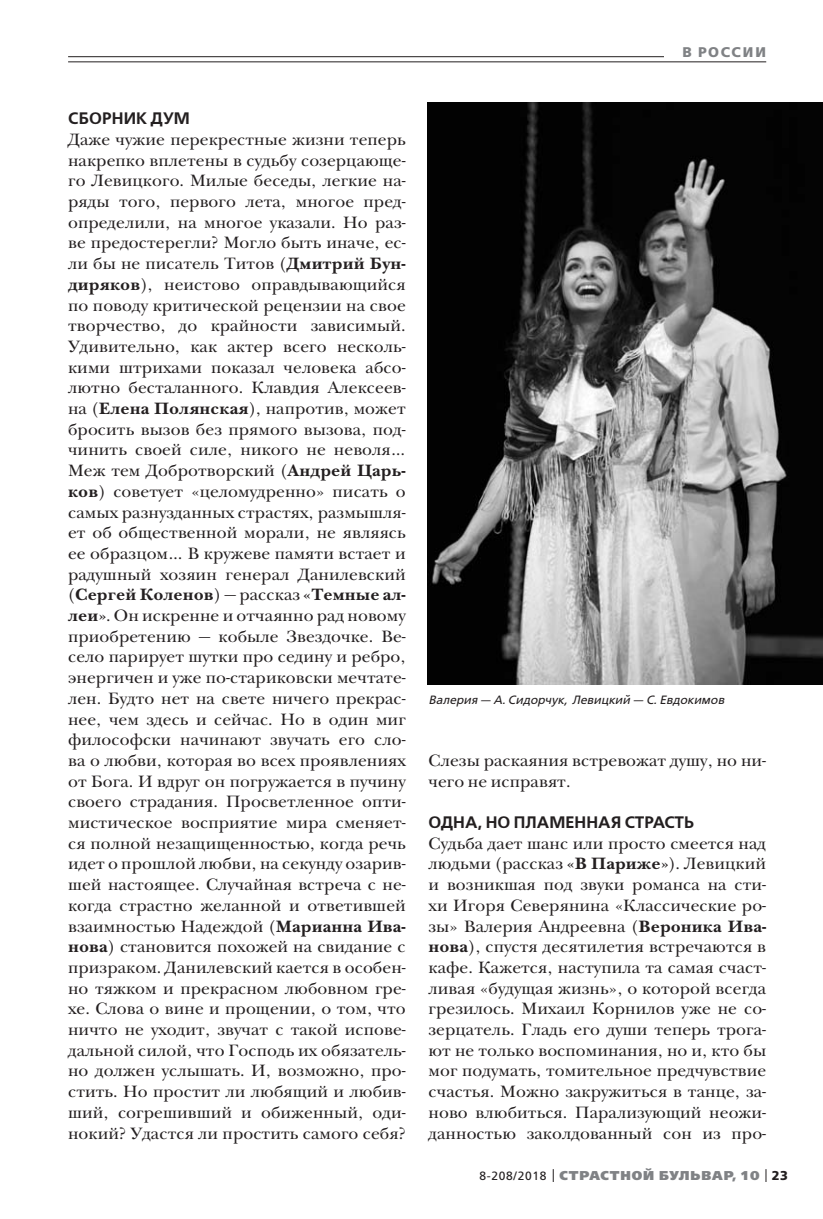
<style>
.page{position:relative;width:823px;height:1219px;background:#fff}
.page>*{position:absolute;margin:0;border:0;box-sizing:border-box;transform-origin:0 0}
.t1{font:17px/20.6px "New Baskerville ITC";letter-spacing:.005em;color:#231f20;text-align:justify}
.t2{font:600 16.6px "Free Set";letter-spacing:.005em;color:#231f20}
.t3{font:700 14px "Free Set";letter-spacing:.105em;color:#808285}
.t4{font:800 12.8px "Free Set";letter-spacing:.07em;color:#808285}
.t5{font:italic 12px "Free Set";color:#231f20}
.s1{font-weight:700}
.s2{font-weight:400;font-size:12px;color:#231f20}
.s3{font-weight:700;color:#231f20}
</style>
<div class="page">
<svg style="left:552px;top:1169px;width:1px;height:13px"></svg>
<svg style="left:765px;top:1169px;width:1px;height:13px"></svg>
<hr style="left:68px;top:56px;width:697px;height:1px;background:#231f20">
<div style="left:663px;top:41px;width:102px;height:21px;background:#fff"></div>
<hr style="left:68px;top:62px;width:697px;height:1px;background:#231f20">
<img style="left:427px;top:103px;width:395px;height:581px">
<p class="t3" style="left:682px;top:45px;width:85px">В РОССИИ</p>
<p class="t2" style="left:68px;top:110px;width:123px">СБОРНИК ДУМ</p>
<p class="t1" style="left:68px;top:131px;width:339px">Даже чужие перекрестные жизни теперь накрепко вплетены в судьбу созерцающе&shy;го Левицкого. Милые беседы, легкие на&shy;ряды того, первого лета, многое пред&shy;определили, на многое указали. Но раз&shy;ве предостерегли? Могло быть иначе, ес&shy;ли бы не писатель Титов (<span class="s1">Дмитрий Бун&shy;диряков</span>), неистово оправдывающийся по поводу критической рецензии на свое творчество, до крайности зависимый.<br>Удивительно, как актер всего несколь&shy;кими штрихами показал человека абсо&shy;лютно бесталанного. Клавдия Алексеев&shy;на (<span class="s1">Елена Полянская</span>), напротив, может бросить вызов без прямого вызова, под&shy;чинить своей силе, никого не неволя… Меж тем Добротворский (<span class="s1">Андрей Царь&shy;ков</span>) советует «целомудренно» писать о самых разнузданных страстях, размышля&shy;ет об общественной морали, не являясь ее образцом… В кружеве памяти встает и радушный хозяин генерал Данилевский (<span class="s1">Сергей Коленов</span>) — рассказ <span class="s1">«Темные ал&shy;леи»</span>. Он искренне и отчаянно рад новому приобретению — кобыле Звездочке. Ве&shy;село парирует шутки про седину и ребро, энергичен и уже по-стариковски мечтате&shy;лен. Будто нет на свете ничего прекрас&shy;нее, чем здесь и сейчас. Но в один миг философски начинают звучать его сло&shy;ва о любви, которая во всех проявлениях от Бога. И вдруг он погружается в пучину своего страдания. Просветленное опти&shy;мистическое восприятие мира сменяет&shy;ся полной незащищенностью, когда речь идет о прошлой любви, на секунду озарив&shy;шей настоящее. Случайная встреча с не&shy;когда страстно желанной и ответившей взаимностью Надеждой (<span class="s1">Марианна Ива&shy;нова</span>) становится похожей на свидание с призраком. Данилевский кается в особен&shy;но тяжком и прекрасном любовном гре&shy;хе. Слова о вине и прощении, о том, что ничто не уходит, звучат с такой испове&shy;дальной силой, что Господь их обязатель&shy;но должен услышать. И, возможно, про&shy;стить. Но простит ли любящий и любив&shy;ший, согрешивший и обиженный, оди&shy;нокий? Удастся ли простить самого себя?</p>
<p class="t5" style="left:428px;top:694px;width:297px">Валерия — А. Сидорчук, Левицкий — С. Евдокимов</p>
<p class="t1" style="left:428px;top:752px;width:339px">Слезы раскаяния встревожат душу, но ни&shy;чего не исправят.</p>
<p class="t2" style="left:428px;top:814px;width:267px">ОДНА, НО ПЛАМЕННАЯ СТРАСТЬ</p>
<p class="t1" style="left:428px;top:834px;width:339px">Судьба дает шанс или просто смеется над людьми (рассказ <span class="s1">«В Париже»</span>). Левицкий и возникшая под звуки романса на сти&shy;хи Игоря Северянина «Классические ро&shy;зы» Валерия Андреевна (<span class="s1">Вероника Ива&shy;нова</span>), спустя десятилетия встречаются в кафе. Кажется, наступила та самая счаст&shy;ливая «будущая жизнь», о которой всегда грезилось. Михаил Корнилов уже не со&shy;зерцатель. Гладь его души теперь трога&shy;ют не только воспоминания, но и, кто бы мог подумать, томительное предчувствие счастья. Можно закружиться в танце, за&shy;ново влюбиться. Парализующий неожи&shy;данностью заколдованный сон из про-</p>
<p class="t4" style="left:479px;top:1169px;width:310px"><span class="s2">8-208/2018</span> СТРАСТНОЙ БУЛЬВАР, 10 <span class="s3">23</span></p>
</div>
